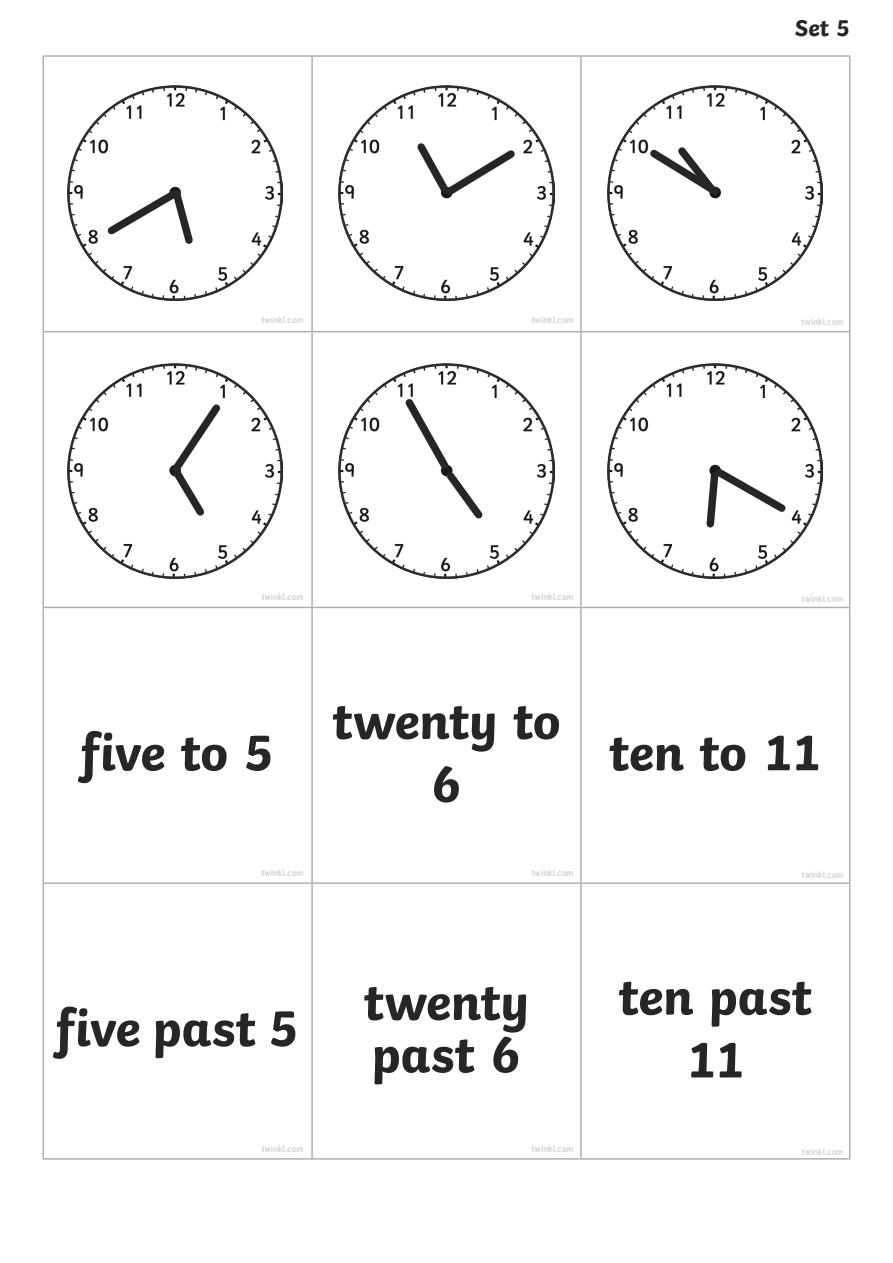
<style>
.page{position:relative;width:893px;height:1263px;background:#fff}
.page>*{position:absolute;margin:0;border:0;box-sizing:border-box;transform-origin:0 0}
.Heading_1{font:700 52.5px "Twinkl";letter-spacing:-.01em;color:#282526}
.Heading_3{font:700 24px "Twinkl";color:#282526}
.t1{font:700 9px "Tuffy";color:#d2d3d5}
</style>
<div class="page">
<hr style="left:43px;top:55px;width:269px;height:2px;background:#aeafb3">
<hr style="left:43px;top:57px;width:1px;height:274px;background:#aeafb3">
<hr style="left:312px;top:55px;width:269px;height:2px;background:#aeafb3">
<hr style="left:311px;top:57px;width:2px;height:274px;background:#aeafb3">
<hr style="left:581px;top:55px;width:269px;height:2px;background:#aeafb3">
<hr style="left:580px;top:57px;width:2px;height:274px;background:#aeafb3">
<hr style="left:849px;top:57px;width:1px;height:274px;background:#aeafb3">
<hr style="left:43px;top:331px;width:269px;height:1px;background:#aeafb3">
<hr style="left:43px;top:332px;width:1px;height:275px;background:#aeafb3">
<hr style="left:312px;top:331px;width:269px;height:1px;background:#aeafb3">
<hr style="left:311px;top:332px;width:2px;height:275px;background:#aeafb3">
<hr style="left:581px;top:331px;width:269px;height:1px;background:#aeafb3">
<hr style="left:580px;top:332px;width:2px;height:275px;background:#aeafb3">
<hr style="left:849px;top:332px;width:1px;height:275px;background:#aeafb3">
<hr style="left:43px;top:607px;width:269px;height:1px;background:#aeafb3">
<hr style="left:43px;top:608px;width:1px;height:274px;background:#aeafb3">
<hr style="left:312px;top:607px;width:269px;height:1px;background:#aeafb3">
<hr style="left:311px;top:608px;width:2px;height:274px;background:#aeafb3">
<hr style="left:581px;top:607px;width:269px;height:1px;background:#aeafb3">
<hr style="left:580px;top:608px;width:2px;height:274px;background:#aeafb3">
<hr style="left:849px;top:608px;width:1px;height:274px;background:#aeafb3">
<hr style="left:43px;top:882px;width:269px;height:2px;background:#aeafb3">
<hr style="left:43px;top:884px;width:1px;height:274px;background:#aeafb3">
<hr style="left:312px;top:882px;width:269px;height:2px;background:#aeafb3">
<hr style="left:311px;top:884px;width:2px;height:274px;background:#aeafb3">
<hr style="left:581px;top:882px;width:269px;height:2px;background:#aeafb3">
<hr style="left:580px;top:884px;width:2px;height:274px;background:#aeafb3">
<hr style="left:849px;top:884px;width:1px;height:274px;background:#aeafb3">
<hr style="left:43px;top:1158px;width:269px;height:1px;background:#aeafb3">
<hr style="left:312px;top:1158px;width:269px;height:1px;background:#aeafb3">
<hr style="left:581px;top:1158px;width:269px;height:1px;background:#aeafb3">
<img style="left:67px;top:85px;width:215px;height:215px">
<img style="left:67px;top:364px;width:215px;height:215px">
<img style="left:339px;top:85px;width:215px;height:215px">
<img style="left:339px;top:364px;width:215px;height:215px">
<img style="left:607px;top:85px;width:215px;height:215px">
<img style="left:607px;top:364px;width:215px;height:215px">
<svg style="left:101px;top:184px;width:97px;height:65px"></svg>
<svg style="left:165px;top:398px;width:62px;height:124px"></svg>
<svg style="left:399px;top:392px;width:90px;height:133px"></svg>
<svg style="left:644px;top:140px;width:81px;height:62px"></svg>
<svg style="left:702px;top:462px;width:90px;height:70px"></svg>
<svg style="left:411px;top:137px;width:110px;height:65px"></svg>
<p class="Heading_3" style="left:795px;top:8px;width:57px">Set 5</p>
<p class="t1" style="left:261px;top:313px;width:43px">twinkl.com</p>
<p class="t1" style="left:531px;top:313px;width:43px">twinkl.com</p>
<p class="t1" style="left:801px;top:315px;width:43px">twinkl.com</p>
<p class="t1" style="left:261px;top:589px;width:43px">twinkl.com</p>
<p class="t1" style="left:531px;top:589px;width:43px">twinkl.com</p>
<p class="t1" style="left:801px;top:591px;width:43px">twinkl.com</p>
<p class="Heading_1" style="left:81px;top:709px;width:195px">five to 5</p>
<p class="Heading_1" style="left:332px;top:678px;width:230px">twenty to</p>
<p class="Heading_1" style="left:431px;top:741px;width:32px">6</p>
<p class="Heading_1" style="left:609px;top:709px;width:214px">ten to 11</p>
<p class="t1" style="left:261px;top:866px;width:43px">twinkl.com</p>
<p class="t1" style="left:531px;top:866px;width:43px">twinkl.com</p>
<p class="t1" style="left:801px;top:868px;width:43px">twinkl.com</p>
<p class="Heading_1" style="left:56px;top:985px;width:245px">five past 5</p>
<p class="Heading_1" style="left:364px;top:959px;width:167px">twenty</p>
<p class="Heading_1" style="left:372px;top:1011px;width:151px">past 6</p>
<p class="Heading_1" style="left:618px;top:953px;width:195px">ten past</p>
<p class="Heading_1" style="left:686px;top:1016px;width:61px">11</p>
<p class="t1" style="left:261px;top:1142px;width:43px">twinkl.com</p>
<p class="t1" style="left:531px;top:1142px;width:43px">twinkl.com</p>
<p class="t1" style="left:801px;top:1144px;width:43px">twinkl.com</p>
</div>
